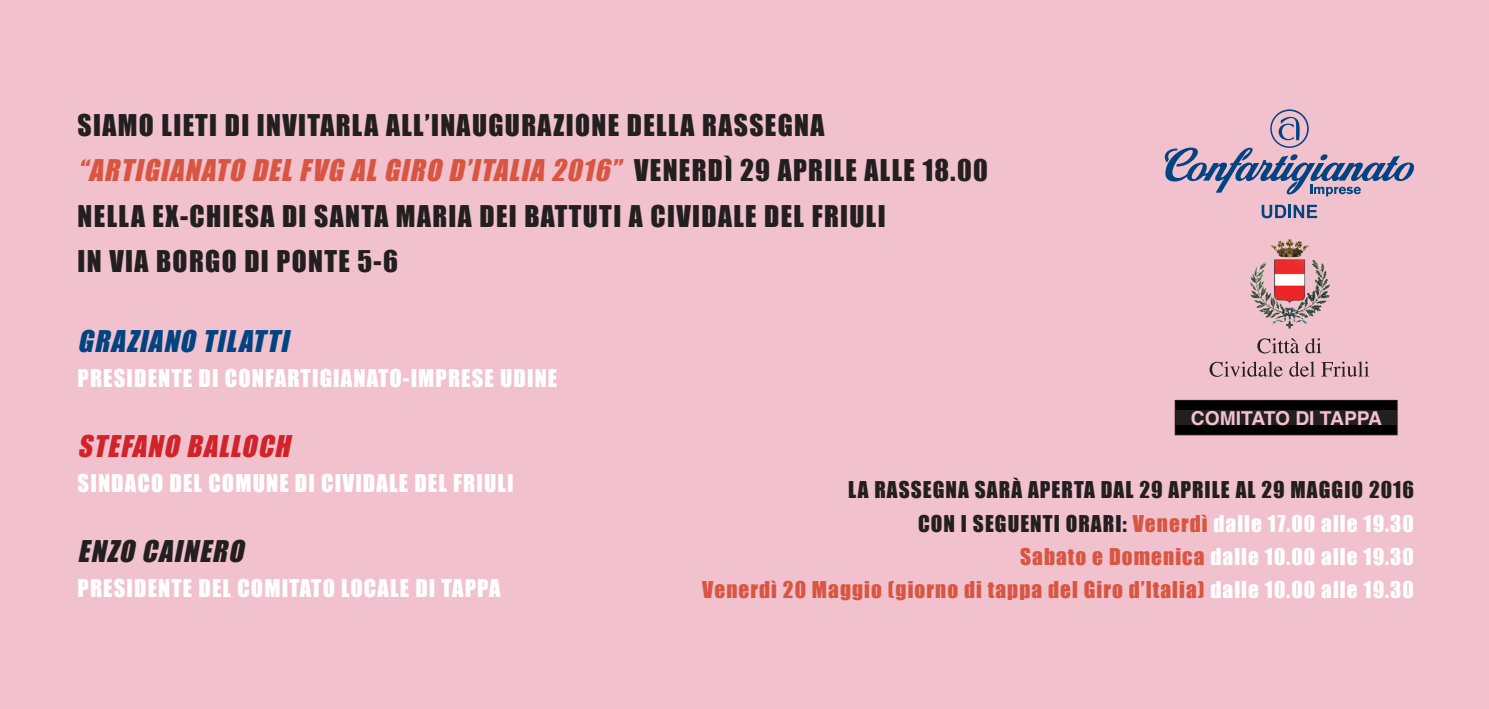
<style>
.page{position:relative;width:1489px;height:709px;background:#fff}
.page>*{position:absolute;margin:0;border:0;box-sizing:border-box;transform-origin:0 0}
.t1{font:27.5px "Impact";letter-spacing:.05em;color:#231f20}
.t2{font:italic 27.5px "Impact";color:#d85641}
.t3{font:italic 27.5px "Impact";color:#014481}
.t4{font:italic 27.5px "Impact";color:#d1232a}
.t5{font:italic 27.5px "Impact";color:#231f20}
.t6{font:22.5px "Impact";letter-spacing:.05em;color:#fff}
.t7{font:21.25px "Impact";letter-spacing:.05em;color:#fff}
.t8{font:21.25px "Impact";letter-spacing:.05em;color:#d85641}
.t9{font:21.25px "Impact";letter-spacing:.05em;color:#231f20}
.t10{font:700 19.25px "Helvetica";color:#f1c1cd}
.s1{font-style:normal;color:#231f20}
.s2{color:#231f20}
.s3{color:#d85641}
.s4{color:#fff}
</style>
<div class="page">
<div style="left:0;top:0;width:1488px;height:709px;background:#f1c1cd"></div>
<svg style="left:1261px;top:205px;width:55px;height:13px"></svg>
<svg style="left:1164px;top:109px;width:250px;height:87px"></svg>
<div style="left:1175px;top:400px;width:221px;height:35px;background:#000"></div>
<div style="left:1174px;top:400px;width:223px;height:35px;border:1px solid #231f20"></div>
<div style="left:1175px;top:410px;width:221px;height:15px;background:#231f20"></div>
<img style="left:1250px;top:239px;width:81px;height:90px">
<svg style="left:1209px;top:361px;width:160px;height:16px"></svg>
<svg style="left:1257px;top:338px;width:64px;height:15px"></svg>
<p class="t1" style="left:78px;top:104px;width:748px">SIAMO LIETI DI INVITARLA ALL’INAUGURAZIONE DELLA RASSEGNA</p>
<p class="t2" style="left:78px;top:149px;width:911px">“ARTIGIANATO DELFVG ALGIRO D’ITALIA 2016” <span class="s1">V E N E R D I 2 9 A P R I L E A L L E 1 8 . 0 0</span></p>
<p class="t1" style="left:78px;top:194px;width:809px">NELLA EX-CHIESA DI SANTA MARIA DEI BATTUTI A CIVIDALE DEL FRIULI</p>
<p class="t1" style="left:78px;top:239px;width:322px">IN VIA BORGO DI PONTE 5-6</p>
<p class="t1" style="left:724px;top:146px;width:9px">ì</p>
<p class="t3" style="left:78px;top:319px;width:220px">GRAZIANO TILATTI</p>
<p class="t6" style="left:78px;top:360px;width:481px">PRESIDENTE DI CONFARTIGIANATO-IMPRESE UDINE</p>
<p class="t4" style="left:78px;top:424px;width:221px">STEFANO BALLOCH</p>
<p class="t6" style="left:78px;top:465px;width:437px">SINDACO DEL COMUNE DI CIVIDALE DEL FRIULI</p>
<p class="t5" style="left:78px;top:529px;width:175px">ENZO CAINERO</p>
<p class="t6" style="left:78px;top:570px;width:424px">PRESIDENTE DEL COMITATO LOCALE DI TAPPA</p>
<p class="t10" style="left:1190px;top:402px;width:193px">COMITATO DI TAPPA</p>
<p class="t9" style="left:848px;top:473px;width:567px">LA RASSEGNA SARÀ APERTA DAL 29 APRILE AL 29 MAGGIO 2016</p>
<p class="t7" style="left:918px;top:506px;width:497px"><span class="s2">CON I SEGUENTI ORARI:</span> <span class="s3">Venerdì</span> dalle 17.00 alle 19.30</p>
<p class="t7" style="left:1020px;top:540px;width:395px"><span class="s3">Sabato e Domenica</span> dalle 10.00 alle 19.30</p>
<p class="t8" style="left:702px;top:573px;width:713px">Venerdì 20 Maggio (giorno di tappa del Giro d’Italia) <span class="s4">dalle 10.00 alle 19.30</span></p>
</div>
